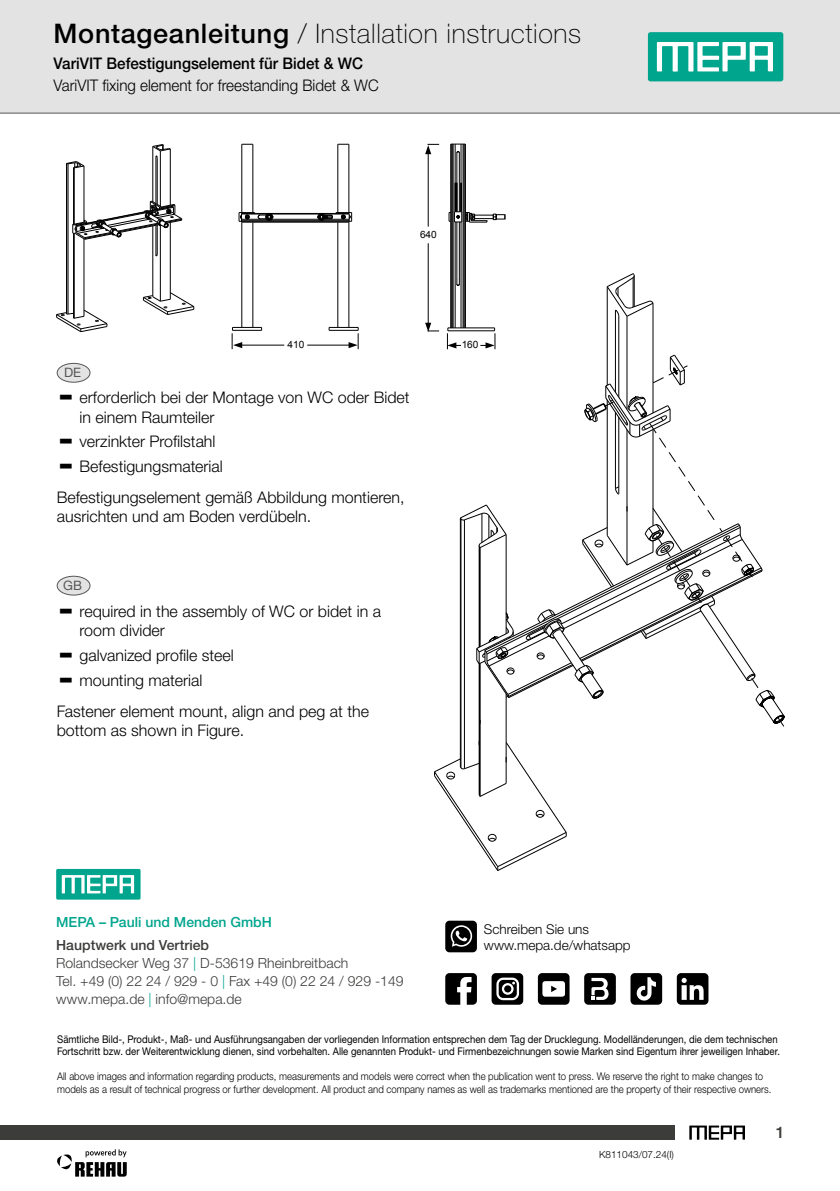
<style>
.page{position:relative;width:840px;height:1191px;background:#fff}
.page>*{position:absolute;margin:0;border:0;box-sizing:border-box;transform-origin:0 0}
.Header_1_links{font:100 27px "Helvetica Neue LTW1 G";letter-spacing:.025em;color:#000}
.Fließtext{font:300 16px/19.2px "Helvetica Neue LTW1 G";color:#000}
.Header_1_links-2{font:300 16px "Helvetica Neue LTW1 G";color:#000;scale:.95 1}
.Header_1_links-3{font:500 16px "Helvetica Neue LTW1 G";color:#000;scale:.95 1}
.t1{font:500 16px "Helvetica Neue LTW1 G";color:#3c3c3b}
.t2{font:300 14px/18px "Helvetica Neue LTW1 G";color:#3c3c3b}
.t3{font:500 14px "Helvetica Neue LTW1 G";color:#00a58d}
.t4{font:300 13.6px/15.8px "Helvetica Neue LT Std";color:#000}
.t5{font:13px "Helvetica Neue LTW1 G";color:#575756}
.t6{font:10.6px/12.6px "Helvetica Neue LTW1 G";color:#000;scale:.9 1}
.t7{font:300 10.6px/12.6px "Helvetica Neue LTW1 G";color:#000;scale:.9 1}
.t8{font:300 10px "Helvetica Neue LTW1 G";color:#000}
.t9{font:10px "Arial";color:#000}
.s1{font-weight:500}
.s2{color:#00a58d}
</style>
<div class="page">
<div style="left:0;top:1125px;width:674px;height:14px;background:#3c3c3b"></div>
<svg style="left:689px;top:1125px;width:55px;height:14px"></svg>
<div style="left:0;top:0;width:839px;height:113px;background:#e3e3e3"></div>
<hr style="left:0;top:113px;width:839px;height:1px;background:#575756">
<svg style="left:647px;top:32px;width:135px;height:49px;background:#42bcaa"></svg>
<svg style="left:57px;top:1149px;width:70px;height:27px"></svg>
<div style="left:56px;top:869px;width:84px;height:30px;background:#00a58d;border-radius:2px"></div>
<svg style="left:62px;top:875px;width:72px;height:18px"></svg>
<svg style="left:445px;top:920px;width:31px;height:32px"></svg>
<svg style="left:445px;top:973px;width:31px;height:31px"></svg>
<svg style="left:491px;top:973px;width:32px;height:31px"></svg>
<svg style="left:537px;top:973px;width:32px;height:31px"></svg>
<svg style="left:584px;top:973px;width:31px;height:31px"></svg>
<svg style="left:676px;top:973px;width:32px;height:31px"></svg>
<div style="left:630px;top:973px;width:31px;height:31px;background:#000;border-radius:4px"></div>
<svg style="left:636px;top:977px;width:19px;height:23px"></svg>
<hr style="left:460px;top:519px;width:1px;height:248px;background:#000">
<svg style="left:434px;top:758px;width:29px;height:62px"></svg>
<svg style="left:463px;top:273px;width:191px;height:598px"></svg>
<hr style="left:427px;top:152px;width:1px;height:173px;background:#000">
<svg style="left:425px;top:323px;width:14px;height:9px"></svg>
<svg style="left:425px;top:144px;width:14px;height:10px"></svg>
<div style="left:422px;top:227px;width:12px;height:16px;background:#fff"></div>
<hr style="left:240px;top:345px;width:110px;height:1px;background:#000">
<div style="left:284px;top:342px;width:22px;height:7px;background:#fff"></div>
<hr style="left:447px;top:327px;width:47px;height:1px;background:#000">
<hr style="left:450px;top:144px;width:1px;height:184px;background:#000">
<hr style="left:451px;top:144px;width:1px;height:184px;background:#000">
<hr style="left:452px;top:144px;width:1px;height:184px;background:#000">
<hr style="left:454px;top:144px;width:1px;height:68px;background:#000">
<hr style="left:454px;top:222px;width:1px;height:106px;background:#000">
<hr style="left:458px;top:222px;width:1px;height:57px;background:#000">
<hr style="left:458px;top:153px;width:1px;height:59px;background:#000">
<hr style="left:456px;top:153px;width:1px;height:59px;background:#000">
<hr style="left:456px;top:222px;width:1px;height:57px;background:#000">
<hr style="left:460px;top:144px;width:1px;height:68px;background:#000">
<hr style="left:460px;top:222px;width:1px;height:106px;background:#000">
<hr style="left:462px;top:144px;width:1px;height:184px;background:#000">
<hr style="left:463px;top:144px;width:1px;height:184px;background:#000">
<hr style="left:464px;top:144px;width:1px;height:184px;background:#000">
<hr style="left:465px;top:144px;width:1px;height:184px;background:#000">
<svg style="left:447px;top:328px;width:337px;height:399px"></svg>
<svg style="left:456px;top:279px;width:3px;height:7px"></svg>
<svg style="left:450px;top:144px;width:15px;height:1px"></svg>
<svg style="left:448px;top:211px;width:57px;height:12px"></svg>
<hr style="left:348px;top:144px;width:1px;height:69px;background:#000">
<hr style="left:348px;top:222px;width:1px;height:105px;background:#000">
<hr style="left:241px;top:213px;width:108px;height:1px;background:#000">
<hr style="left:337px;top:144px;width:1px;height:68px;background:#000">
<hr style="left:337px;top:222px;width:1px;height:105px;background:#000">
<hr style="left:271px;top:214px;width:48px;height:1px;background:#000">
<hr style="left:271px;top:219px;width:48px;height:1px;background:#000">
<hr style="left:241px;top:220px;width:108px;height:1px;background:#000">
<hr style="left:241px;top:221px;width:108px;height:1px;background:#000">
<hr style="left:241px;top:222px;width:108px;height:1px;background:#000">
<hr style="left:252px;top:144px;width:1px;height:69px;background:#000">
<hr style="left:252px;top:222px;width:1px;height:105px;background:#000">
<svg style="left:328px;top:327px;width:30px;height:22px"></svg>
<svg style="left:232px;top:327px;width:30px;height:22px"></svg>
<hr style="left:241px;top:144px;width:1px;height:68px;background:#000">
<hr style="left:241px;top:222px;width:1px;height:105px;background:#000">
<svg style="left:238px;top:212px;width:36px;height:10px"></svg>
<svg style="left:316px;top:212px;width:36px;height:10px"></svg>
<hr style="left:84px;top:166px;width:1px;height:56px;background:#000">
<hr style="left:84px;top:239px;width:1px;height:77px;background:#000">
<hr style="left:74px;top:168px;width:1px;height:56px;background:#000">
<hr style="left:74px;top:234px;width:1px;height:84px;background:#000">
<hr style="left:73px;top:233px;width:1px;height:85px;background:#000">
<hr style="left:73px;top:168px;width:1px;height:56px;background:#000">
<hr style="left:68px;top:164px;width:1px;height:150px;background:#000">
<hr style="left:66px;top:163px;width:1px;height:151px;background:#000">
<svg style="left:56px;top:309px;width:52px;height:23px"></svg>
<hr style="left:170px;top:149px;width:1px;height:56px;background:#000">
<hr style="left:170px;top:222px;width:1px;height:77px;background:#000">
<hr style="left:160px;top:151px;width:1px;height:55px;background:#000">
<hr style="left:160px;top:225px;width:1px;height:76px;background:#000">
<hr style="left:157px;top:158px;width:1px;height:46px;background:#000">
<hr style="left:155px;top:157px;width:1px;height:47px;background:#000">
<hr style="left:152px;top:146px;width:1px;height:56px;background:#000">
<hr style="left:152px;top:226px;width:1px;height:71px;background:#000">
<svg style="left:66px;top:161px;width:19px;height:8px"></svg>
<svg style="left:152px;top:144px;width:19px;height:14px"></svg>
<svg style="left:142px;top:292px;width:52px;height:23px"></svg>
<svg style="left:72px;top:200px;width:110px;height:56px"></svg>
<div style="left:57px;top:363px;width:33px;height:19px;background:#e3e3e3;border-radius:50%"></div>
<div style="left:57px;top:363px;width:33px;height:20px;border:1px solid #575756;border-radius:50%"></div>
<div style="left:57px;top:576px;width:33px;height:19px;background:#e3e3e3;border-radius:50%"></div>
<div style="left:57px;top:576px;width:33px;height:19px;border:1px solid #575756;border-radius:50%"></div>
<p class="Header_1_links" style="left:54px;top:17px;width:529px"><span class="s1">Montageanleitung</span> / Installation instructions</p>
<p class="Header_1_links-3" style="left:54px;top:54px;width:327px">VariVIT Befestigungselement für Bidet &amp; WC</p>
<p class="Header_1_links-2" style="left:54px;top:76px;width:343px">VariVIT fixing element for freestanding Bidet &amp; WC</p>
<p class="t9" style="left:420px;top:228px;width:18px">640</p>
<p class="t5" style="left:64px;top:365px;width:19px">DE</p>
<p class="t9" style="left:287px;top:338px;width:18px">410</p>
<p class="t9" style="left:461px;top:338px;width:18px">160</p>
<p class="Fließtext" style="left:79px;top:388px;width:331px;text-indent:-23px">▪ erforderlich bei der Montage von WC oder Bidet in einem Raumteiler</p>
<p class="Fließtext" style="left:57px;top:432px;width:160px">▪ verzinkter Profilstahl</p>
<p class="Fließtext" style="left:57px;top:457px;width:167px">▪ Befestigungsmaterial</p>
<p class="Fließtext" style="left:57px;top:487px;width:349px">Befestigungselement gemäß Abbildung montieren, ausrichten und am Boden verdübeln.</p>
<p class="t5" style="left:63px;top:577px;width:20px">GB</p>
<p class="Fließtext" style="left:79px;top:602px;width:303px;text-indent:-23px">▪ required in the assembly of WC or bidet in a room divider</p>
<p class="Fließtext" style="left:57px;top:646px;width:178px">▪ galvanized profile steel</p>
<p class="Fließtext" style="left:57px;top:671px;width:147px">▪ mounting material</p>
<p class="Fließtext" style="left:57px;top:701px;width:313px">Fastener element mount, align and peg at the bottom as shown in Figure.</p>
<p class="t3" style="left:56px;top:913px;width:217px">MEPA – Pauli und Menden GmbH</p>
<p class="t2" style="left:56px;top:936px;width:349px"><span class="s1">Hauptwerk und Vertrieb<br></span>Rolandsecker Weg 37 <span class="s2">|</span> D-53619 Rheinbreitbach<br>Tel. +49 (0) 22 24 / 929 - 0 <span class="s2">|</span> Fax +49 (0) 22 24 / 929 -149 www.mepa.de <span class="s2">|</span> info@mepa.de</p>
<p class="t6" style="left:57px;top:1032px;width:804px">Sämtliche Bild-, Produkt-, Maß- und Ausführungsangaben der vorliegenden Information entsprechen dem Tag der Drucklegung. Modelländerungen, die dem technischen<br>Fortschritt bzw. der Weiterentwicklung dienen, sind vorbehalten. Alle genannten Produkt- und Firmenbezeichnungen sowie Marken sind Eigentum ihrer jeweiligen Inhaber.</p>
<p class="t7" style="left:57px;top:1070px;width:794px">All above images and information regarding products, measurements and models were correct when the publication went to press. We reserve the right to make changes to models as a result of technical progress or further development. All product and company names as well as trademarks mentioned are the property of their respective owners.</p>
<p class="t4" style="left:483px;top:921px;width:148px">Schreiben Sie uns www.mepa.de/whatsapp</p>
<p class="t8" style="left:598px;top:1148px;width:76px">K811043/07.24(I)</p>
<p class="t1" style="left:775px;top:1122px;width:10px">1</p>
</div>
